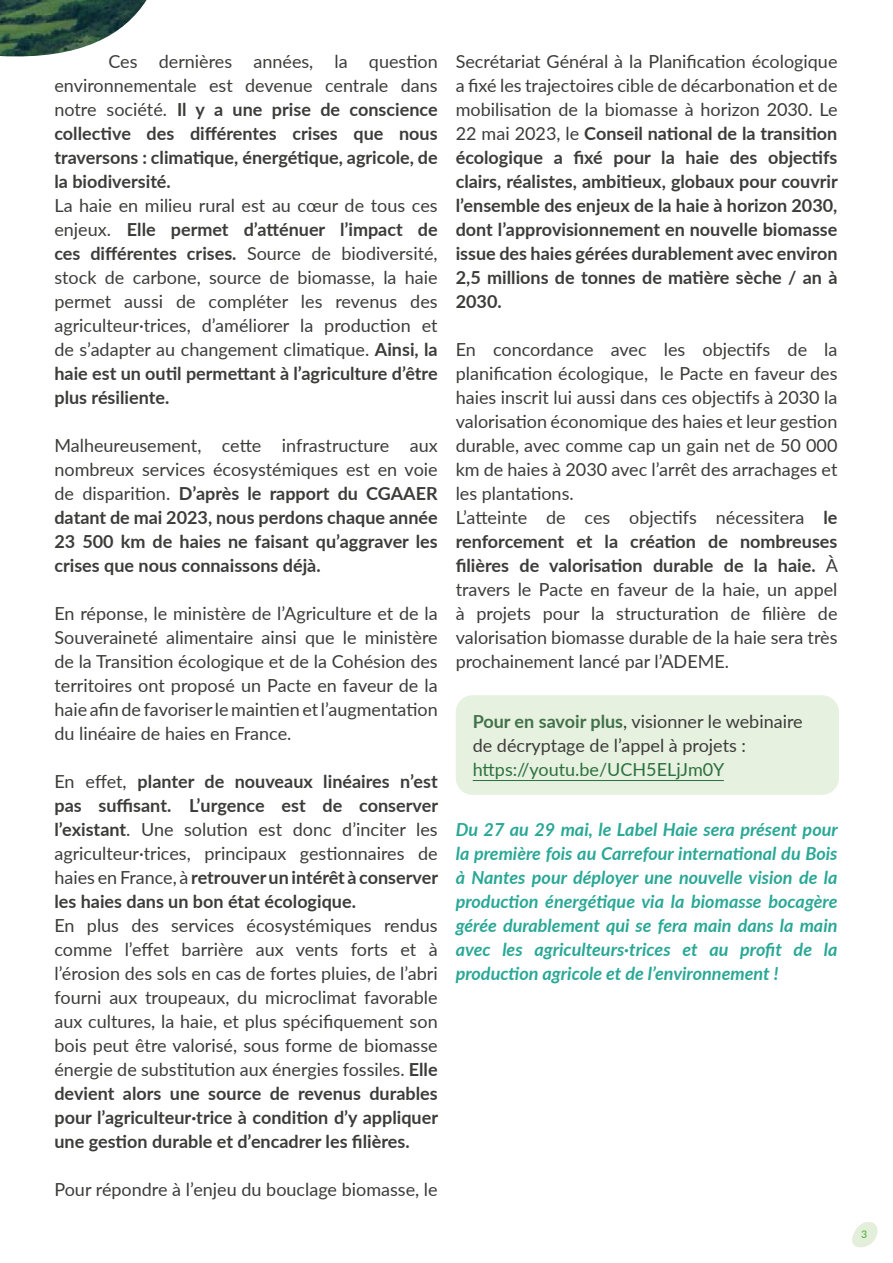
<style>
.page{position:relative;width:893px;height:1263px;background:#fff}
.page>*{position:absolute;margin:0;border:0;box-sizing:border-box;transform-origin:0 0}
.t1{font:18px/24px "Lato";color:#3c3c3b;text-align:justify}
.t2{font:700 18px/24px "Lato";color:#3c3c3b;text-align:justify}
.t3{font:italic 700 18px/24px "Lato";color:#29a896;text-align:justify}
.t4{font:18px "Lato";color:#2b703e}
.t5{font:10.5px "Lato";color:#45ac34}
.s1{font-weight:400}
.s2{font-weight:700}
.s3{font-weight:700;color:#41714a}
</style>
<div class="page">
<svg style="left:852px;top:1222px;width:26px;height:26px"></svg>
<div style="left:456px;top:695px;width:383px;height:100px;background:#e7f1df;border-radius:17px"></div>
<hr style="left:473px;top:780px;width:251px;height:1px;background:#2b703e">
<img style="left:0;top:0;width:147px;height:57px">
<p class="t2" style="left:54px;top:49px;width:385px;text-indent:54px"><span class="s1">Ces dernières années, la question environnementale est devenue centrale dans notre société.</span> Il y a une prise de conscience collective des différentes crises que nous traversons : climatique, énergétique, agricole, de la biodiversité.</p>
<p class="t1" style="left:54px;top:193px;width:385px">La haie en milieu rural est au cœur de tous ces enjeux. <span class="s2">Elle permet d’atténuer l’impact de ces différentes crises.</span> Source de biodiversité, stock de carbone, source de biomasse, la haie permet aussi de compléter les revenus des agriculteur·trices, d’améliorer la production et de s’adapter au changement climatique. <span class="s2">Ainsi, la haie est un outil permettant à l’agriculture d’être plus résiliente.</span></p>
<p class="t2" style="left:54px;top:433px;width:385px"><span class="s1">Malheureusement, cette infrastructure aux nombreux services écosystémiques est en voie de disparition.</span> D’après le rapport du CGAAER datant de mai 2023, nous perdons chaque année 23 500 km de haies ne faisant qu’aggraver les crises que nous connaissons déjà.</p>
<p class="t1" style="left:54px;top:601px;width:385px">En réponse, le ministère de l’Agriculture et de la Souveraineté alimentaire ainsi que le ministère de la Transition écologique et de la Cohésion des territoires ont proposé un Pacte en faveur de la haie afin de favoriser le maintien et l’augmentation du linéaire de haies en France.</p>
<p class="t2" style="left:54px;top:769px;width:385px"><span class="s1">En effet,</span> planter de nouveaux linéaires n’est pas suffisant. L’urgence est de conserver l’existant<span class="s1">. Une solution est donc d’inciter les agriculteur·trices, principaux gestionnaires de haies en France, à</span> retrouver un intérêt à conserver les haies dans un bon état écologique.</p>
<p class="t1" style="left:54px;top:913px;width:385px">En plus des services écosystémiques rendus comme l’effet barrière aux vents forts et à l’érosion des sols en cas de fortes pluies, de l’abri fourni aux troupeaux, du microclimat favorable aux cultures, la haie, et plus spécifiquement son bois peut être valorisé, sous forme de biomasse énergie de substitution aux énergies fossiles. <span class="s2">Elle devient alors une source de revenus durables pour l’agriculteur·trice à condition d’y appliquer une gestion durable et d’encadrer les filières.</span></p>
<p class="t1" style="left:54px;top:1177px;width:385px">Pour répondre à l’enjeu du bouclage biomasse, le</p>
<p class="t2" style="left:456px;top:49px;width:384px"><span class="s1">Secrétariat Général à la Planification écologique a fixé les trajectoires cible de décarbonation et de mobilisation de la biomasse à horizon 2030. Le 22 mai 2023, le</span> Conseil national de la transition écologique a fixé pour la haie des objectifs clairs, réalistes, ambitieux, globaux pour couvrir l’ensemble des enjeux de la haie à horizon 2030, dont l’approvisionnement en nouvelle biomasse issue des haies gérées durablement avec environ 2,5 millions de tonnes de matière sèche / an à 2030.</p>
<p class="t1" style="left:456px;top:337px;width:384px;text-align:left">En concordance avec les objectifs de la planification écologique, le Pacte en faveur des haies inscrit lui aussi dans ces objectifs à 2030 la valorisation économique des haies et leur gestion durable, avec comme cap un gain net de 50 000 km de haies à 2030 avec l’arrêt des arrachages et les plantations.<br>L’atteinte de ces objectifs nécessitera <span class="s2">le renforcement et la création de nombreuses filières de valorisation durable de la haie.</span> À travers le Pacte en faveur de la haie, un appel à projets pour la structuration de filière de valorisation biomasse durable de la haie sera très prochainement lancé par l’ADEME.</p>
<p class="t1" style="left:473px;top:709px;width:331px"><span class="s3">Pour en savoir plus</span>, visionner le webinaire de décryptage de l’appel à projets :</p>
<p class="t4" style="left:473px;top:757px;width:253px">https://youtu.be/UCH5ELjJm0Y</p>
<p class="t3" style="left:456px;top:817px;width:384px">Du 27 au 29 mai, le Label Haie sera présent pour la première fois au Carrefour international du Bois à Nantes pour déployer une nouvelle vision de la production énergétique via la biomasse bocagère gérée durablement qui se fera main dans la main avec les agriculteurs·trices et au profit de la production agricole et de l’environnement !</p>
<p class="t5" style="left:861px;top:1227px;width:8px">3</p>
</div>
